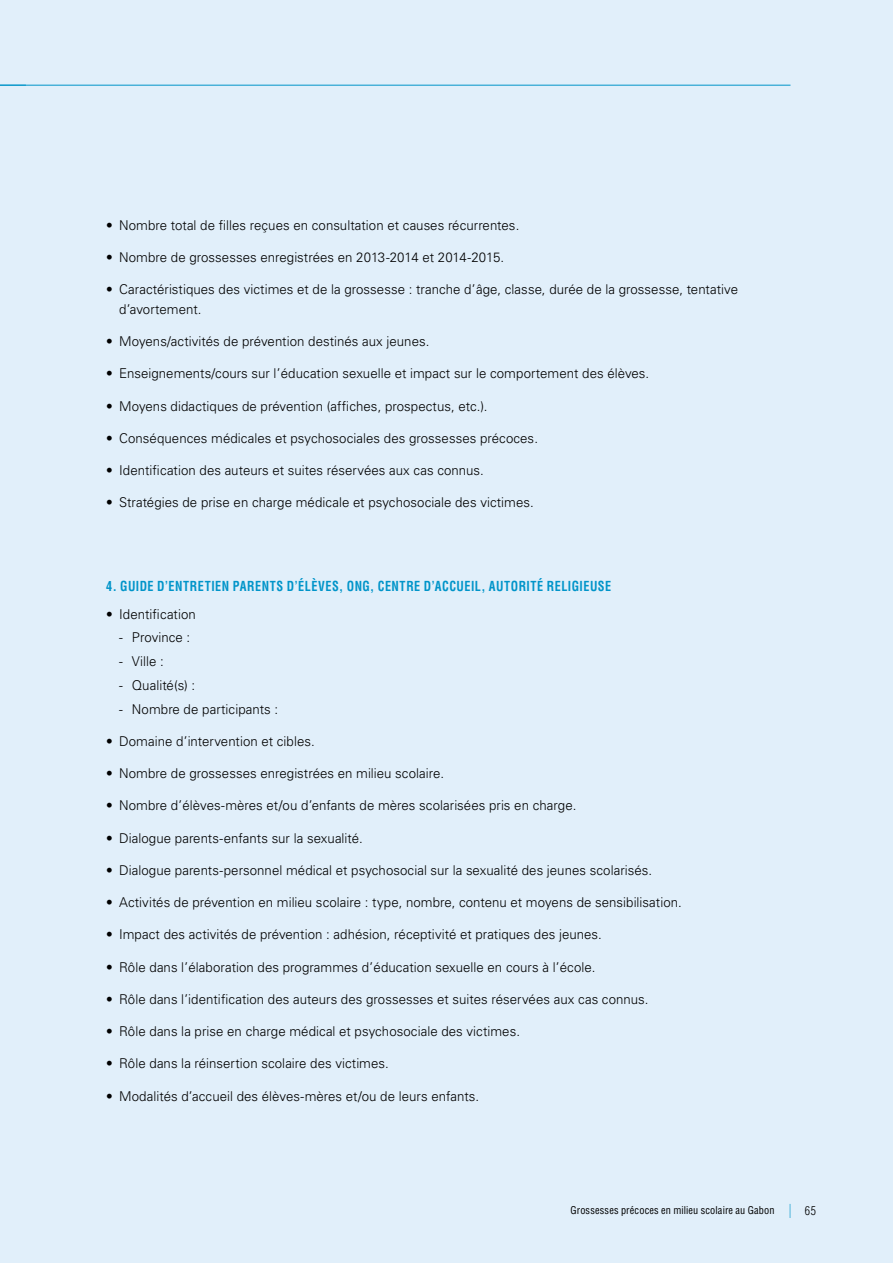
<style>
.page{position:relative;width:893px;height:1263px;background:#e1effa}
.page>*{position:absolute;margin:0;border:0;box-sizing:border-box;transform-origin:0 0}
.t1{font:300 13.5px/19.5px "Univers";letter-spacing:.005em;color:#000}
.t2{font:700 condensed 13.5px "Helvetica";letter-spacing:.04em;color:#0094c9;scale:.9 1}
.t3{font:condensed 10.5px "Helvetica";letter-spacing:.015em;color:#000}
.s1{font-family:"Univers";font-weight:300;font-stretch:normal;font-size:19.5px;color:#0094c9}
.s2{font-weight:300;font-size:12px}
</style>
<div class="page">
<hr style="left:0;top:85px;width:790px;height:1px;background:#0094c9">
<p class="t1" style="left:106px;top:215px;width:415px">• Nombre total de filles reçues en consultation et causes récurrentes.</p>
<p class="t1" style="left:106px;top:247px;width:399px">• Nombre de grossesses enregistrées en 2013-2014 et 2014-2015.</p>
<p class="t1" style="left:119px;top:279px;width:621px;text-indent:-13px">• Caractéristiques des victimes et de la grossesse : tranche d’âge, classe, durée de la grossesse, tentative d’avortement.</p>
<p class="t1" style="left:106px;top:331px;width:325px">• Moyens/activités de prévention destinés aux jeunes.</p>
<p class="t1" style="left:106px;top:363px;width:544px">• Enseignements/cours sur l’éducation sexuelle et impact sur le comportement des élèves.</p>
<p class="t1" style="left:106px;top:396px;width:383px">• Moyens didactiques de prévention (affiches, prospectus, etc.).</p>
<p class="t1" style="left:106px;top:428px;width:433px">• Conséquences médicales et psychosociales des grossesses précoces.</p>
<p class="t1" style="left:106px;top:460px;width:379px">• Identification des auteurs et suites réservées aux cas connus.</p>
<p class="t1" style="left:106px;top:492px;width:429px">• Stratégies de prise en charge médicale et psychosociale des victimes.</p>
<p class="t2" style="left:106px;top:577px;width:562px">4. GUIDE D’ENTRETIEN PARENTS D’ÉLÈVES, ONG, CENTRE D’ACCUEIL, AUTORITÉ RELIGIEUSE</p>
<p class="t1" style="left:106px;top:604px;width:91px">• Identification</p>
<p class="t1" style="left:119px;top:627px;width:73px">- Province :</p>
<p class="t1" style="left:119px;top:651px;width:46px">- Ville :</p>
<p class="t1" style="left:119px;top:675px;width:78px">- Qualité(s) :</p>
<p class="t1" style="left:119px;top:699px;width:161px">- Nombre de participants :</p>
<p class="t1" style="left:106px;top:731px;width:210px">• Domaine d’intervention et cibles.</p>
<p class="t1" style="left:106px;top:763px;width:339px">• Nombre de grossesses enregistrées en milieu scolaire.</p>
<p class="t1" style="left:106px;top:795px;width:472px">• Nombre d’élèves-mères et/ou d’enfants de mères scolarisées pris en charge.</p>
<p class="t1" style="left:106px;top:828px;width:258px">• Dialogue parents-enfants sur la sexualité.</p>
<p class="t1" style="left:106px;top:860px;width:547px">• Dialogue parents-personnel médical et psychosocial sur la sexualité des jeunes scolarisés.</p>
<p class="t1" style="left:106px;top:892px;width:577px">• Activités de prévention en milieu scolaire : type, nombre, contenu et moyens de sensibilisation.</p>
<p class="t1" style="left:106px;top:924px;width:497px">• Impact des activités de prévention : adhésion, réceptivité et pratiques des jeunes.</p>
<p class="t1" style="left:106px;top:957px;width:491px">• Rôle dans l’élaboration des programmes d’éducation sexuelle en cours à l’école.</p>
<p class="t1" style="left:106px;top:989px;width:544px">• Rôle dans l’identification des auteurs des grossesses et suites réservées aux cas connus.</p>
<p class="t1" style="left:106px;top:1021px;width:415px">• Rôle dans la prise en charge médical et psychosociale des victimes.</p>
<p class="t1" style="left:106px;top:1053px;width:284px">• Rôle dans la réinsertion scolaire des victimes.</p>
<p class="t1" style="left:106px;top:1086px;width:374px">• Modalités d’accueil des élèves-mères et/ou de leurs enfants.</p>
<p class="t3" style="left:570px;top:1203px;width:247px">Grossesses précoces en milieu scolaire au Gabon <span class="s1">|</span> <span class="s2">65</span></p>
</div>
